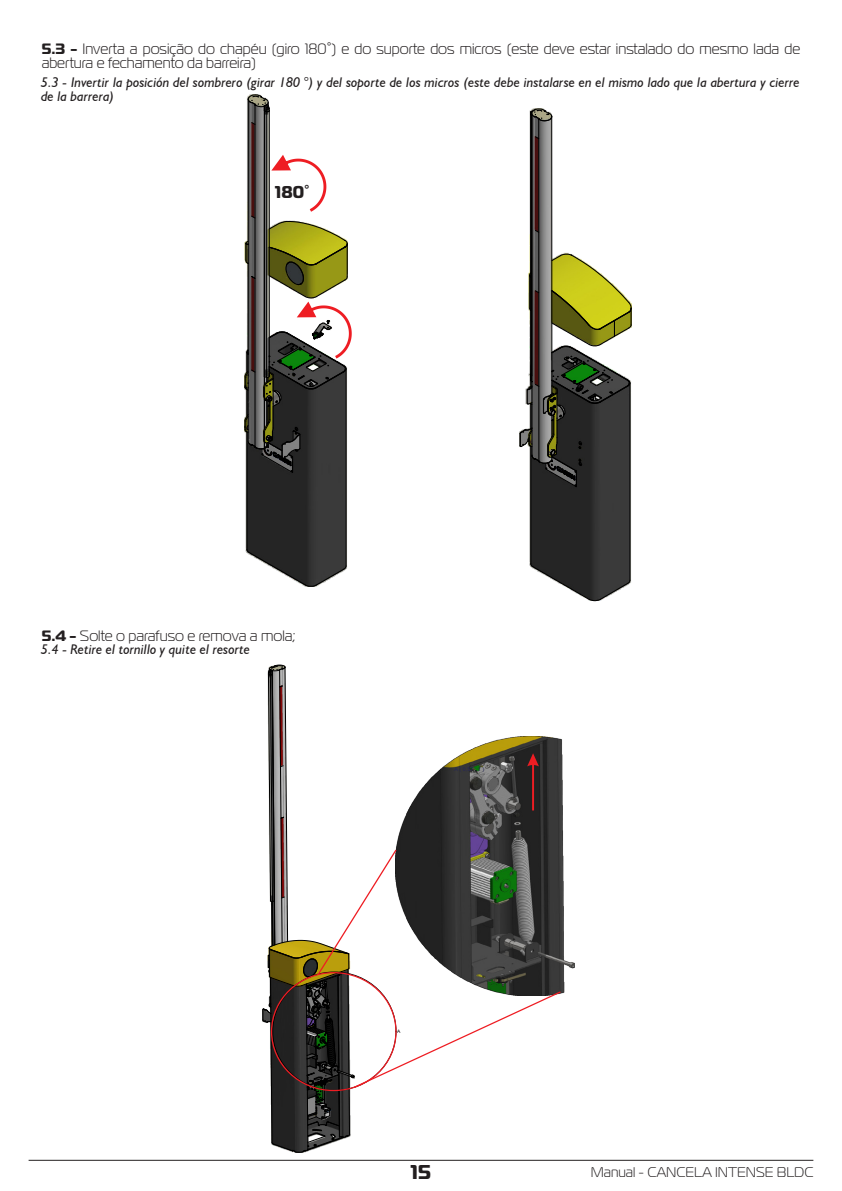
<style>
.page{position:relative;width:842px;height:1191px;background:#fff}
.page>*{position:absolute;margin:0;border:0;box-sizing:border-box;transform-origin:0 0}
.t1{font:700 20px "Magistral";color:#231f20}
.t2{font:700 17.2px "Magistral";color:#231f20}
.t3{font:300 15px/14px "Magistral";color:#231f20}
.t4{font:italic 14px/14px "Humanist 521 BT";color:#231f20}
.t5{font:300 14px "Magistral";color:#231f20}
.t6{font:4.8px "Arial";color:#000;scale:1.04 1}
.s1{font-weight:700}
</style>
<div class="page">
<hr style="left:29px;top:1159px;width:784px;height:1px;background:#231f20">
<img style="left:245px;top:510px;width:101px;height:42px">
<svg style="left:246px;top:548px;width:101px;height:39px"></svg>
<hr style="left:246px;top:432px;width:2px;height:117px;background:#000">
<hr style="left:346px;top:369px;width:1px;height:197px;background:#000">
<img style="left:529px;top:488px;width:102px;height:78px">
<svg style="left:530px;top:562px;width:101px;height:40px"></svg>
<hr style="left:530px;top:446px;width:1px;height:118px;background:#000">
<hr style="left:629px;top:383px;width:1px;height:197px;background:#000">
<svg style="left:519px;top:108px;width:113px;height:380px"></svg>
<svg style="left:244px;top:94px;width:108px;height:416px"></svg>
<img style="left:562px;top:754px;width:12px;height:240px">
<svg style="left:262px;top:664px;width:300px;height:489px"></svg>
<p class="t3" style="left:42px;top:42px;width:760px"><span class="s1">5.3 -</span> Inverta a posição do chapéu (giro 180°) e do suporte dos micros (este deve estar instalado do mesmo lada de abertura e fechamento da barreira)</p>
<p class="t4" style="left:41px;top:75px;width:760px">5.3 - Invertir la posición del sombrero (girar 180 °) y del soporte de los micros (este debe instalarse en el mismo lado que la abertura y cierre de la barrera)</p>
<p class="t2" style="left:275px;top:181px;width:36px">180°</p>
<p class="t3" style="left:42px;top:628px;width:255px"><span class="s1">5.4 -</span> Solte o parafuso e remova a mola;</p>
<p class="t4" style="left:41px;top:641px;width:210px">5.4 - Retire el tornillo y quite el resorte</p>
<p class="t6" style="left:397px;top:1028px;width:5px">A</p>
<h1 class="t1" style="left:411px;top:1158px;width:22px">15</h1>
<p class="t5" style="left:591px;top:1163px;width:224px">Manual - CANCELA INTENSE BLDC</p>
</div>
